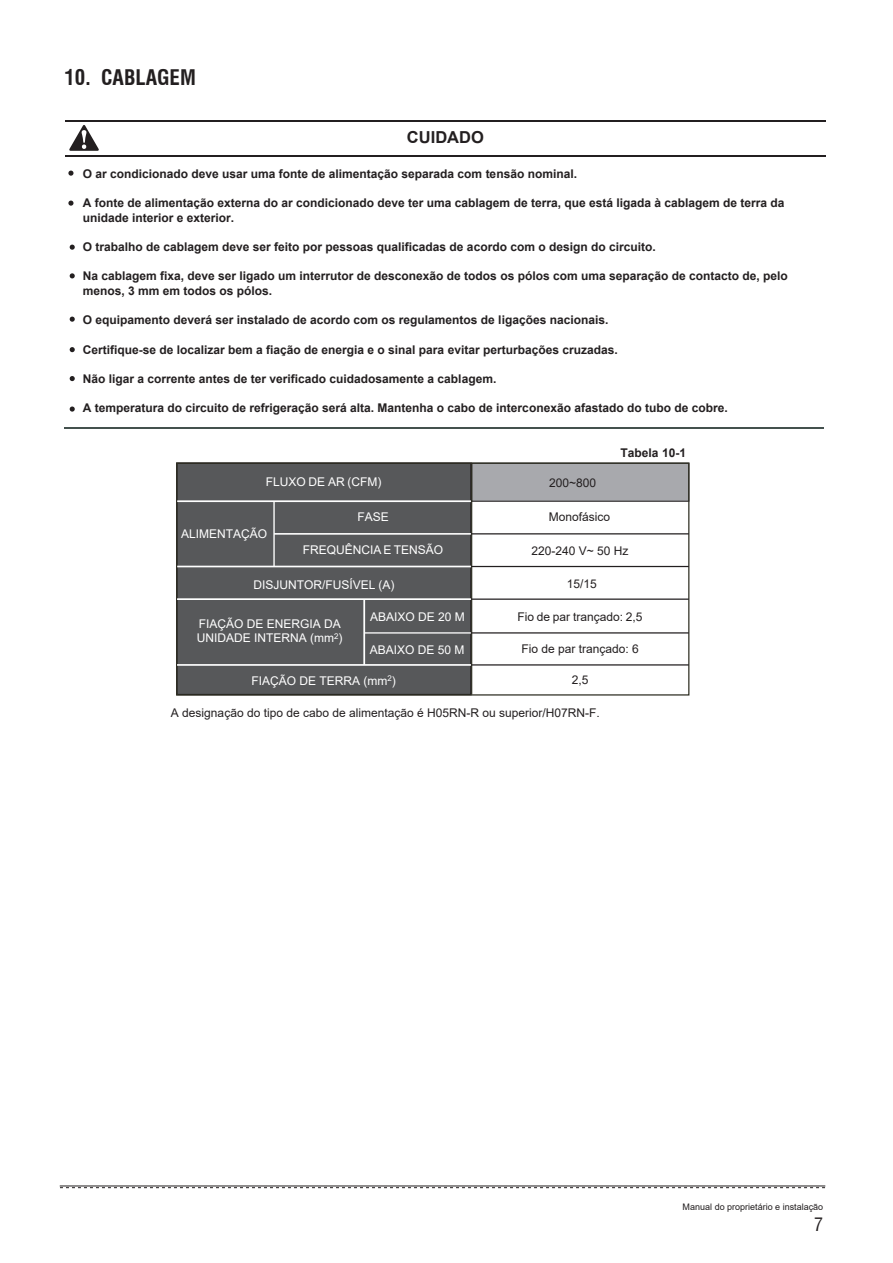
<style>
.page{position:relative;width:893px;height:1263px;background:#fff}
.page>*{position:absolute;margin:0;border:0;box-sizing:border-box;transform-origin:0 0}
.t1{font:700 condensed 21px "Swiss 721 BT";color:#231f20}
.t2{font:condensed 18px "Swiss 721 BT";color:#231f20}
.t3{font:700 16.5px "Arial";color:#231f20}
.t4{font:700 12px/14.4px "Arial";color:#231f20}
.t5{font:12px/14.4px "Arial";color:#fff}
.t6{font:12px "Arial";color:#231f20}
.t7{font:9px "Arial";color:#231f20}
</style>
<div class="page">
<hr style="left:60px;top:1186px;width:765px;height:1px;background:#231f20">
<svg style="left:60px;top:1187px;width:765px;height:1px"></svg>
<hr style="left:65px;top:120px;width:760px;height:2px;background:#231f20">
<hr style="left:65px;top:155px;width:761px;height:1px;background:#231f20">
<hr style="left:65px;top:427px;width:759px;height:1px;background:#44514e">
<svg style="left:69px;top:125px;width:30px;height:26px"></svg>
<div style="left:176px;top:462px;width:296px;height:233px;background:#57585a;border:1px solid #231f20"></div>
<div style="left:471px;top:463px;width:218px;height:39px;background:#a8a9ad;border:1px solid #231f20"></div>
<div style="left:176px;top:462px;width:513px;height:233px;border:1px solid #2e2e22"></div>
<hr style="left:274px;top:533px;width:197px;height:2px;background:#fff">
<hr style="left:177px;top:566px;width:294px;height:1px;background:#fff">
<hr style="left:177px;top:598px;width:294px;height:2px;background:#fff">
<hr style="left:177px;top:664px;width:294px;height:2px;background:#fff">
<hr style="left:273px;top:501px;width:2px;height:65px;background:#fff">
<hr style="left:471px;top:463px;width:1px;height:231px;background:#2e2e22">
<hr style="left:471px;top:533px;width:218px;height:1px;background:#231f20">
<hr style="left:471px;top:566px;width:218px;height:1px;background:#231f20">
<hr style="left:471px;top:598px;width:218px;height:2px;background:#231f20">
<hr style="left:471px;top:632px;width:218px;height:1px;background:#231f20">
<hr style="left:471px;top:664px;width:218px;height:1px;background:#231f20">
<hr style="left:177px;top:500px;width:294px;height:2px;background:#fff">
<hr style="left:363px;top:599px;width:2px;height:66px;background:#fff">
<hr style="left:364px;top:632px;width:107px;height:2px;background:#fff">
<svg style="left:68px;top:171px;width:6px;height:5px"></svg>
<svg style="left:68px;top:201px;width:6px;height:5px"></svg>
<svg style="left:70px;top:245px;width:5px;height:5px"></svg>
<svg style="left:70px;top:273px;width:5px;height:5px"></svg>
<svg style="left:70px;top:317px;width:5px;height:5px"></svg>
<svg style="left:70px;top:347px;width:5px;height:5px"></svg>
<svg style="left:70px;top:376px;width:5px;height:5px"></svg>
<svg style="left:70px;top:406px;width:5px;height:6px"></svg>
<h1 class="t1" style="left:64px;top:65px;width:133px">10. CABLAGEM</h1>
<h3 class="t3" style="left:407px;top:126px;width:78px">CUIDADO</h3>
<p class="t4" style="left:83px;top:166px;width:496px">O ar condicionado deve usar uma fonte de alimentação separada com tensão nominal.</p>
<p class="t4" style="left:83px;top:196px;width:703px">A fonte de alimentação externa do ar condicionado deve ter uma cablagem de terra, que está ligada à cablagem de terra da unidade interior e exterior.</p>
<p class="t4" style="left:83px;top:240px;width:574px">O trabalho de cablagem deve ser feito por pessoas qualificadas de acordo com o design do circuito.</p>
<p class="t4" style="left:83px;top:269px;width:706px">Na cablagem fixa, deve ser ligado um interrutor de desconexão de todos os pólos com uma separação de contacto de, pelo menos, 3 mm em todos os pólos.</p>
<p class="t4" style="left:83px;top:313px;width:527px">O equipamento deverá ser instalado de acordo com os regulamentos de ligações nacionais.</p>
<p class="t4" style="left:83px;top:342px;width:536px">Certifique-se de localizar bem a fiação de energia e o sinal para evitar perturbações cruzadas.</p>
<p class="t4" style="left:83px;top:372px;width:415px">Não ligar a corrente antes de ter verificado cuidadosamente a cablagem.</p>
<p class="t4" style="left:83px;top:401px;width:646px">A temperatura do circuito de refrigeração será alta. Mantenha o cabo de interconexão afastado do tubo de cobre.</p>
<p class="t4" style="left:621px;top:445px;width:67px">Tabela 10-1</p>
<p class="t5" style="left:266px;top:475px;width:117px">FLUXO DE AR (CFM)</p>
<p class="t6" style="left:549px;top:474px;width:49px">200~800</p>
<p class="t6" style="left:549px;top:509px;width:63px">Monofásico</p>
<p class="t5" style="left:357px;top:510px;width:33px">FASE</p>
<p class="t5" style="left:303px;top:543px;width:142px">FREQUÊNCIA E TENSÃO</p>
<p class="t5" style="left:181px;top:527px;width:88px">ALIMENTAÇÃO</p>
<p class="t5" style="left:253px;top:577px;width:143px">DISJUNTOR/FUSÍVEL (A)</p>
<p class="t5" style="left:197px;top:616px;width:147px">FIAÇÃO DE ENERGIA DA<br>UNIDADE INTERNA (mm<sup>2</sup>)</p>
<p class="t6" style="left:531px;top:542px;width:99px">220-240 V~ 50 Hz</p>
<p class="t6" style="left:567px;top:576px;width:32px">15/15</p>
<p class="t6" style="left:517px;top:609px;width:127px">Fio de par trançado: 2,5</p>
<p class="t6" style="left:522px;top:641px;width:119px">Fio de par trançado: 6</p>
<p class="t6" style="left:572px;top:672px;width:18px">2,5</p>
<p class="t5" style="left:370px;top:609px;width:96px">ABAIXO DE 20 M</p>
<p class="t5" style="left:370px;top:643px;width:96px">ABAIXO DE 50 M</p>
<p class="t5" style="left:251px;top:673px;width:146px">FIAÇÃO DE TERRA (mm<sup>2</sup>)</p>
<p class="t6" style="left:171px;top:704px;width:430px">A designação do tipo de cabo de alimentação é H05RN-R ou superior/H07RN-F.</p>
<p class="t7" style="left:683px;top:1201px;width:142px">Manual do proprietário e instalação</p>
<h2 class="t2" style="left:814px;top:1214px;width:10px">7</h2>
</div>
